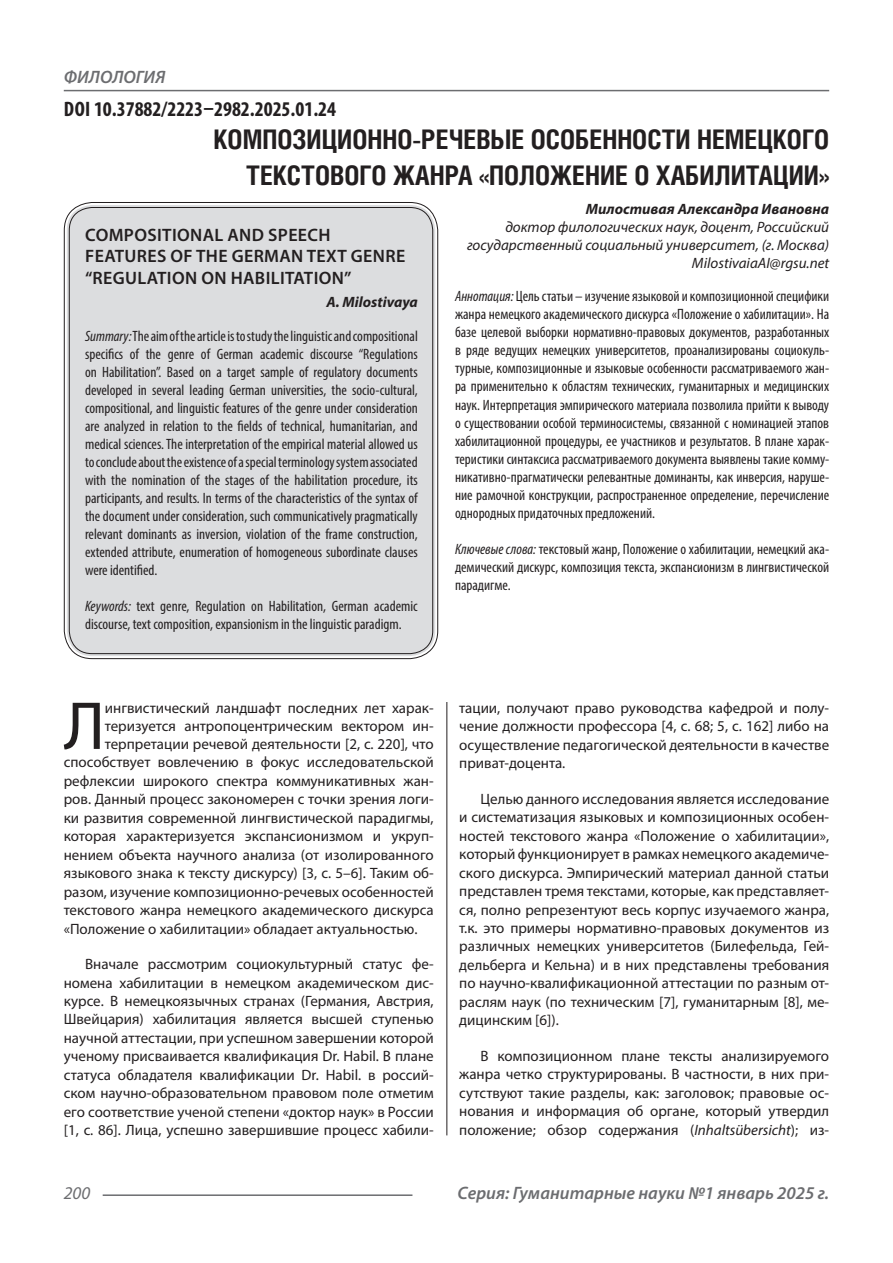
<style>
.page{position:relative;width:893px;height:1263px;background:#fff}
.page>*{position:absolute;margin:0;border:0;box-sizing:border-box;transform-origin:0 0}
.Статья_текст_первый{font:68.4px "Myriad Pro";color:#231f20}
.Статья_название{font:700 27px/36px "Helios Cond C";color:#231f20;text-align:right}
.ДОИ{font:700 condensed 21px "Myriad Pro";color:#231f20}
.Статья_название_англ{font:600 18px/21.6px "Myriad Pro";letter-spacing:.02em;color:#231f20}
.t1{font:italic 600 18px "Myriad Pro";color:#6c6d70}
.t2{font:italic 18px "Myriad Pro";color:#6c6d70}
.Статья_текст{font:15px/18.5px "Myriad Pro";color:#231f20;text-align:justify}
.Статья_аннотация_анг{font:condensed 15px/18px "Myriad Pro";color:#231f20;text-align:justify}
.Статья_аннотация_тек{font:condensed 15px/18px "Myriad Pro";color:#231f20;text-align:justify}
.Статья_текст_первый-2{font:15px "Myriad Pro";color:#231f20}
.Статья_автор_инфо{font:italic 15px/18px "Myriad Pro";color:#231f20;text-align:right}
.Статья_автор_фио_рус{font:italic 700 15px "Myriad Pro";color:#231f20}
.Статья_автор_англ{font:italic 700 15px "Myriad Pro";color:#231f20}
.s1{font-style:italic}
</style>
<div class="page">
<hr style="left:446px;top:128px;width:1px;height:1007px;background:#231f20">
<hr style="left:103px;top:1194px;width:309px;height:2px;background:#6c6d70">
<hr style="left:64px;top:90px;width:765px;height:1px;background:#6c6d70">
<div style="left:440px;top:120px;width:12px;height:582px;background:#fff"></div>
<div style="left:67px;top:205px;width:368px;height:451px;background:#dcdddf;border-radius:26px"></div>
<p class="t1" style="left:64px;top:66px;width:103px">ФИЛОЛОГИЯ</p>
<p class="ДОИ" style="left:64px;top:96px;width:274px">DOI 10.37882/2223–2982.2025.01.24</p>
<p class="Статья_название" style="left:214px;top:121px;width:617px">КОМПОЗИЦИОННО-РЕЧЕВЫЕ ОСОБЕННОСТИ НЕМЕЦКОГО<br>ТЕКСТОВОГО ЖАНРА «ПОЛОЖЕНИЕ О ХАБИЛИТАЦИИ»</p>
<p class="Статья_автор_фио_рус" style="left:586px;top:199px;width:245px">Милостивая Александра Ивановна</p>
<p class="Статья_автор_инфо" style="left:467px;top:218px;width:364px">доктор филологических наук, доцент, Российский государственный социальный университет, (г. Москва)</p>
<p class="Статья_автор_инфо" style="left:692px;top:254px;width:139px">MilostivaiaAI@rgsu.net</p>
<p class="Статья_аннотация_тек" style="left:455px;top:287px;width:376px"><span class="s1">Аннотация:</span> Цель статьи – изучение языковой и композиционной специфики жанра немецкого академического дискурса «Положение о хабилитации». На базе целевой выборки нормативно-правовых документов, разработанных в ряде ведущих немецких университетов, проанализированы социокуль&shy;турные, композиционные и языковые особенности рассматриваемого жан&shy;ра применительно к областям технических, гуманитарных и медицинских наук. Интерпретация эмпирического материала позволила прийти к выводу о существовании особой терминосистемы, связанной с номинацией этапов хабилитационной процедуры, ее участников и результатов. В плане харак&shy;теристики синтаксиса рассматриваемого документа выявлены такие комму&shy;никативно-прагматически релевантные доминанты, как инверсия, наруше&shy;ние рамочной конструкции, распространенное определение, перечисление однородных придаточных предложений.</p>
<p class="Статья_аннотация_тек" style="left:455px;top:539px;width:376px"><span class="s1">Ключевые слова:</span> текстовый жанр, Положение о хабилитации, немецкий ака&shy;демический дискурс, композиция текста, экспансионизм в лингвистической парадигме.</p>
<p class="Статья_название_англ" style="left:85px;top:223px;width:322px">COMPOSITIONAL AND SPEECH<br>FEATURES OF THE GERMAN TEXT GENRE “REGULATION ON HABILITATION”</p>
<p class="Статья_автор_англ" style="left:327px;top:292px;width:93px">A. Milostivaya</p>
<p class="Статья_аннотация_анг" style="left:85px;top:327px;width:334px"><span class="s1">Summary:</span>The aim of the article is to study the linguistic and compositional specifics of the genre of German academic discourse “Regulations on Habilitation”. Based on a target sample of regulatory documents developed in several leading German universities, the socio-cultural, compositional, and linguistic features of the genre under consideration are analyzed in relation to the fields of technical, humanitarian, and medical sciences. The interpretation of the empirical material allowed us to conclude about the existence of a special terminology system associated with the nomination of the stages of the habilitation procedure, its participants, and results. In terms of the characteristics of the syntax of the document under consideration, such communicatively pragmatically relevant dominants as inversion, violation of the frame construction, extended attribute, enumeration of homogeneous subordinate clauses were identified.</p>
<p class="Статья_аннотация_анг" style="left:85px;top:597px;width:334px"><span class="s1">Keywords:</span> text genre, Regulation on Habilitation, German academic discourse, text composition, expansionism in the linguistic paradigm.</p>
<p class="Статья_текст_первый" style="left:64px;top:684px;width:42px">Л</p>
<p class="Статья_текст_первый-2" style="left:105px;top:699px;width:330px">ингвистический ландшафт последних лет харак-</p>
<p class="Статья_текст_первый-2" style="left:105px;top:717px;width:330px">теризуется антропоцентрическим вектором ин-</p>
<p class="Статья_текст_первый-2" style="left:105px;top:735px;width:330px">терпретации речевой деятельности [2, c. 220], что</p>
<p class="Статья_текст_первый-2" style="left:64px;top:753px;width:371px">способствует вовлечению в фокус исследовательской</p>
<p class="Статья_текст_первый-2" style="left:64px;top:771px;width:371px">рефлексии широкого спектра коммуникативных жан-</p>
<p class="Статья_текст_первый-2" style="left:64px;top:790px;width:371px">ров. Данный процесс закономерен с точки зрения логи-</p>
<p class="Статья_текст_первый-2" style="left:64px;top:808px;width:371px">ки развития современной лингвистической парадигмы,</p>
<p class="Статья_текст_первый-2" style="left:64px;top:827px;width:371px">которая характеризуется экспансионизмом и укруп-</p>
<p class="Статья_текст_первый-2" style="left:64px;top:845px;width:371px">нением объекта научного анализа (от изолированного</p>
<p class="Статья_текст_первый-2" style="left:64px;top:864px;width:371px">языкового знака к тексту дискурсу) [3, с. 5–6]. Таким об-</p>
<p class="Статья_текст_первый-2" style="left:64px;top:882px;width:371px">разом, изучение композиционно-речевых особенностей</p>
<p class="Статья_текст_первый-2" style="left:64px;top:901px;width:371px">текстового жанра немецкого академического дискурса</p>
<p class="Статья_текст_первый-2" style="left:64px;top:919px;width:355px">«Положение о хабилитации» обладает актуальностью.</p>
<p class="Статья_текст" style="left:64px;top:954px;width:371px;text-indent:21px">Вначале рассмотрим социокультурный статус фе&shy;номена хабилитации в немецком академическом дис&shy;курсе. В немецкоязычных странах (Германия, Австрия, Швейцария) хабилитация является высшей ступенью научной аттестации, при успешном завершении которой ученому присваивается квалификация Dr. Habil. В плане статуса обладателя квалификации Dr. Habil. в россий&shy;ском научно-образовательном правовом поле отметим его соответствие ученой степени «доктор наук» в России [1, c. 86]. Лица, успешно завершившие процесс хабили-</p>
<p class="Статья_текст" style="left:459px;top:698px;width:371px">тации, получают право руководства кафедрой и полу&shy;чение должности профессора [4, с. 68; 5, с. 162] либо на осуществление педагогической деятельности в качестве приват-доцента.</p>
<p class="Статья_текст" style="left:459px;top:789px;width:371px;text-indent:21px">Целью данного исследования является исследование и систематизация языковых и композиционных особен&shy;ностей текстового жанра «Положение о хабилитации», который функционирует в рамках немецкого академиче&shy;ского дискурса. Эмпирический материал данной статьи представлен тремя текстами, которые, как представляет&shy;ся, полно репрезентуют весь корпус изучаемого жанра, т.к. это примеры нормативно-правовых документов из различных немецких университетов (Билефельда, Гей&shy;дельберга и Кельна) и в них представлены требования по научно-квалификационной аттестации по разным от&shy;раслям наук (по техническим [7], гуманитарным [8], ме&shy;дицинским [6]).</p>
<p class="Статья_текст" style="left:459px;top:1046px;width:371px;text-indent:21px">В композиционном плане тексты анализируемого жанра четко структурированы. В частности, в них при&shy;сутствуют такие разделы, как: заголовок; правовые ос&shy;нования и информация об органе, который утвердил положение; обзор содержания (<span class="s1">Inhaltsübersicht</span>); из-</p>
<p class="t2" style="left:64px;top:1182px;width:28px">200</p>
<p class="t1" style="left:458px;top:1182px;width:373px">Серия: Гуманитарные науки №1 январь 2025 г.</p>
</div>
